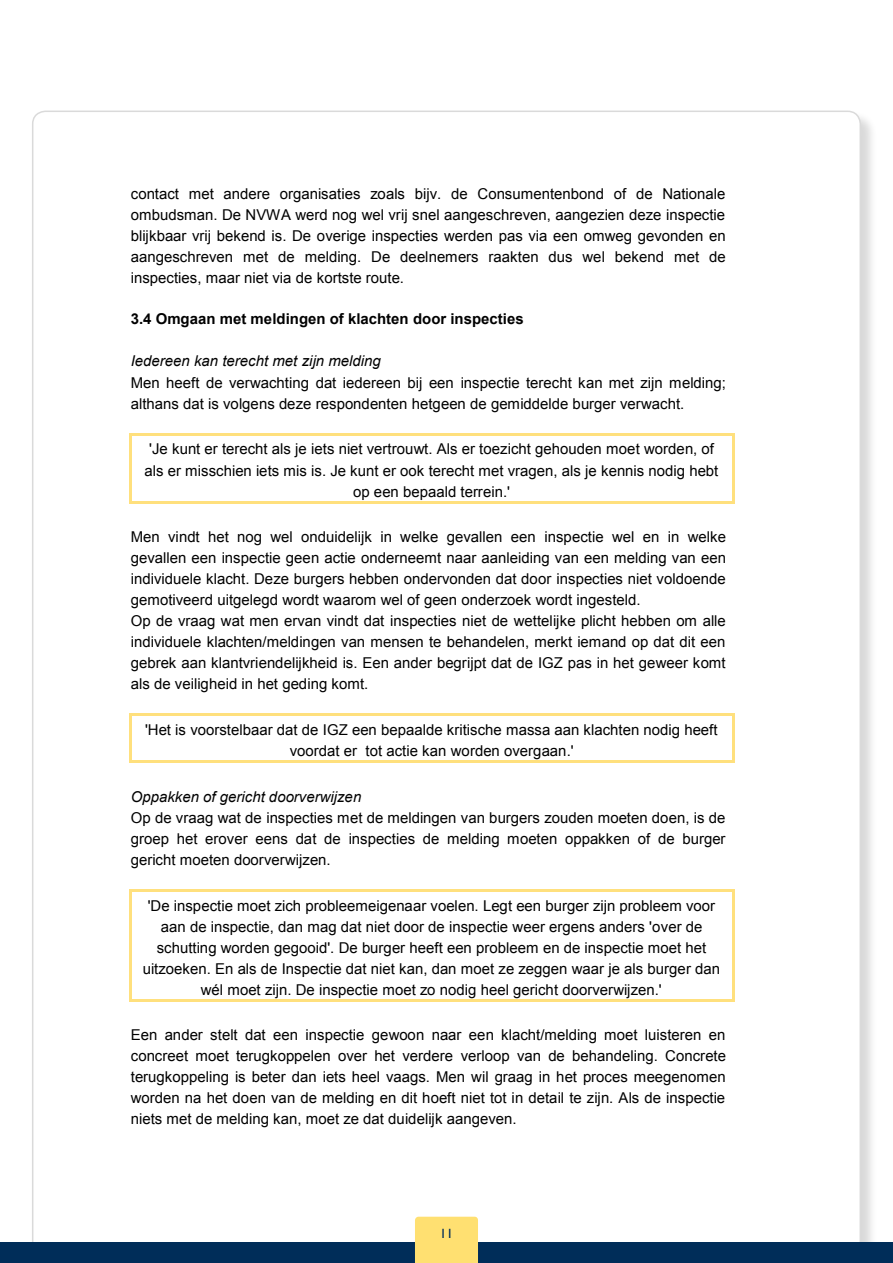
<style>
.page{position:relative;width:893px;height:1263px;background:#fff}
.page>*{position:absolute;margin:0;border:0;box-sizing:border-box;transform-origin:0 0}
.t1{font:15px/21px "Arial";color:#000;text-align:justify}
.t2{font:italic 15px "Arial";color:#000}
.t3{font:700 15px "Arial";color:#000}
.t4{font:13.5px "Gill Sans Std";color:#002d59}
</style>
<div class="page">
<div style="left:0;top:1242px;width:893px;height:21px;background:#002d59"></div>
<div style="left:415px;top:1217px;width:63px;height:46px;background:#ffe071"></div>
<hr style="left:131px;top:433px;width:601px;height:2px;background:#ffe07d">
<hr style="left:129px;top:435px;width:2px;height:23px;background:#ffe07d">
<hr style="left:732px;top:435px;width:2px;height:23px;background:#ffe07d">
<hr style="left:129px;top:458px;width:2px;height:21px;background:#ffe07d">
<hr style="left:732px;top:458px;width:2px;height:21px;background:#ffe07d">
<hr style="left:131px;top:501px;width:601px;height:3px;background:#ffe07d">
<hr style="left:129px;top:479px;width:2px;height:22px;background:#ffe07d">
<hr style="left:732px;top:479px;width:2px;height:22px;background:#ffe07d">
<hr style="left:131px;top:713px;width:601px;height:3px;background:#ffe07d">
<hr style="left:129px;top:716px;width:2px;height:22px;background:#ffe07d">
<hr style="left:732px;top:716px;width:2px;height:22px;background:#ffe07d">
<hr style="left:131px;top:761px;width:601px;height:2px;background:#ffe07d">
<hr style="left:129px;top:738px;width:2px;height:23px;background:#ffe07d">
<hr style="left:732px;top:738px;width:2px;height:23px;background:#ffe07d">
<hr style="left:131px;top:889px;width:601px;height:2px;background:#ffe07d">
<hr style="left:129px;top:891px;width:2px;height:23px;background:#ffe07d">
<hr style="left:732px;top:891px;width:2px;height:23px;background:#ffe07d">
<hr style="left:129px;top:914px;width:2px;height:21px;background:#ffe07d">
<hr style="left:732px;top:914px;width:2px;height:21px;background:#ffe07d">
<hr style="left:129px;top:935px;width:2px;height:21px;background:#ffe07d">
<hr style="left:732px;top:935px;width:2px;height:21px;background:#ffe07d">
<hr style="left:129px;top:956px;width:2px;height:21px;background:#ffe07d">
<hr style="left:732px;top:956px;width:2px;height:21px;background:#ffe07d">
<hr style="left:131px;top:999px;width:601px;height:2px;background:#ffe07d">
<hr style="left:129px;top:977px;width:2px;height:22px;background:#ffe07d">
<hr style="left:732px;top:977px;width:2px;height:22px;background:#ffe07d">
<p class="t1" style="left:131px;top:183px;width:596px">contact met andere organisaties zoals bijv. de Consumentenbond of de Nationale ombudsman. De NVWA werd nog wel vrij snel aangeschreven, aangezien deze inspectie blijkbaar vrij bekend is. De overige inspecties werden pas via een omweg gevonden en aangeschreven met de melding. De deelnemers raakten dus wel bekend met de inspecties, maar niet via de kortste route.</p>
<p class="t3" style="left:131px;top:309px;width:394px">3.4 Omgaan met meldingen of klachten door inspecties</p>
<p class="t2" style="left:131px;top:351px;width:252px">Iedereen kan terecht met zijn melding</p>
<p class="t1" style="left:131px;top:372px;width:596px">Men heeft de verwachting dat iedereen bij een inspectie terecht kan met zijn melding; althans dat is volgens deze respondenten hetgeen de gemiddelde burger verwacht.</p>
<p class="t1" style="left:144px;top:439px;width:575px;text-align:center">'Je kunt er terecht als je iets niet vertrouwt. Als er toezicht gehouden moet worden, of als er misschien iets mis is. Je kunt er ook terecht met vragen, als je kennis nodig hebt op een bepaald terrein.'</p>
<p class="t1" style="left:131px;top:526px;width:597px;text-align:left">Men vindt het nog wel onduidelijk in welke gevallen een inspectie wel en in welke gevallen een inspectie geen actie onderneemt naar aanleiding van een melding van een individuele klacht. Deze burgers hebben ondervonden dat door inspecties niet voldoende gemotiveerd uitgelegd wordt waarom wel of geen onderzoek wordt ingesteld.<br>Op de vraag wat men ervan vindt dat inspecties niet de wettelijke plicht hebben om alle individuele klachten/meldingen van mensen te behandelen, merkt iemand op dat dit een gebrek aan klantvriendelijkheid is. Een ander begrijpt dat de IGZ pas in het geweer komt als de veiligheid in het geding komt.</p>
<p class="t1" style="left:145px;top:719px;width:574px;text-align:center">'Het is voorstelbaar dat de IGZ een bepaalde kritische massa aan klachten nodig heeft voordat er tot actie kan worden overgaan.'</p>
<p class="t2" style="left:131px;top:787px;width:232px">Oppakken of gericht doorverwijzen</p>
<p class="t1" style="left:131px;top:807px;width:596px">Op de vraag wat de inspecties met de meldingen van burgers zouden moeten doen, is de groep het erover eens dat de inspecties de melding moeten oppakken of de burger gericht moeten doorverwijzen.</p>
<p class="t1" style="left:143px;top:895px;width:579px;text-align:center">'De inspectie moet zich probleemeigenaar voelen. Legt een burger zijn probleem voor aan de inspectie, dan mag dat niet door de inspectie weer ergens anders 'over de schutting worden gegooid'. De burger heeft een probleem en de inspectie moet het uitzoeken. En als de Inspectie dat niet kan, dan moet ze zeggen waar je als burger dan wél moet zijn. De inspectie moet zo nodig heel gericht doorverwijzen.'</p>
<p class="t1" style="left:131px;top:1025px;width:597px">Een ander stelt dat een inspectie gewoon naar een klacht/melding moet luisteren en concreet moet terugkoppelen over het verdere verloop van de behandeling. Concrete terugkoppeling is beter dan iets heel vaags. Men wil graag in het proces meegenomen worden na het doen van de melding en dit hoeft niet tot in detail te zijn. Als de inspectie niets met de melding kan, moet ze dat duidelijk aangeven.</p>
<p class="t4" style="left:440px;top:1226px;width:15px">11</p>
</div>
